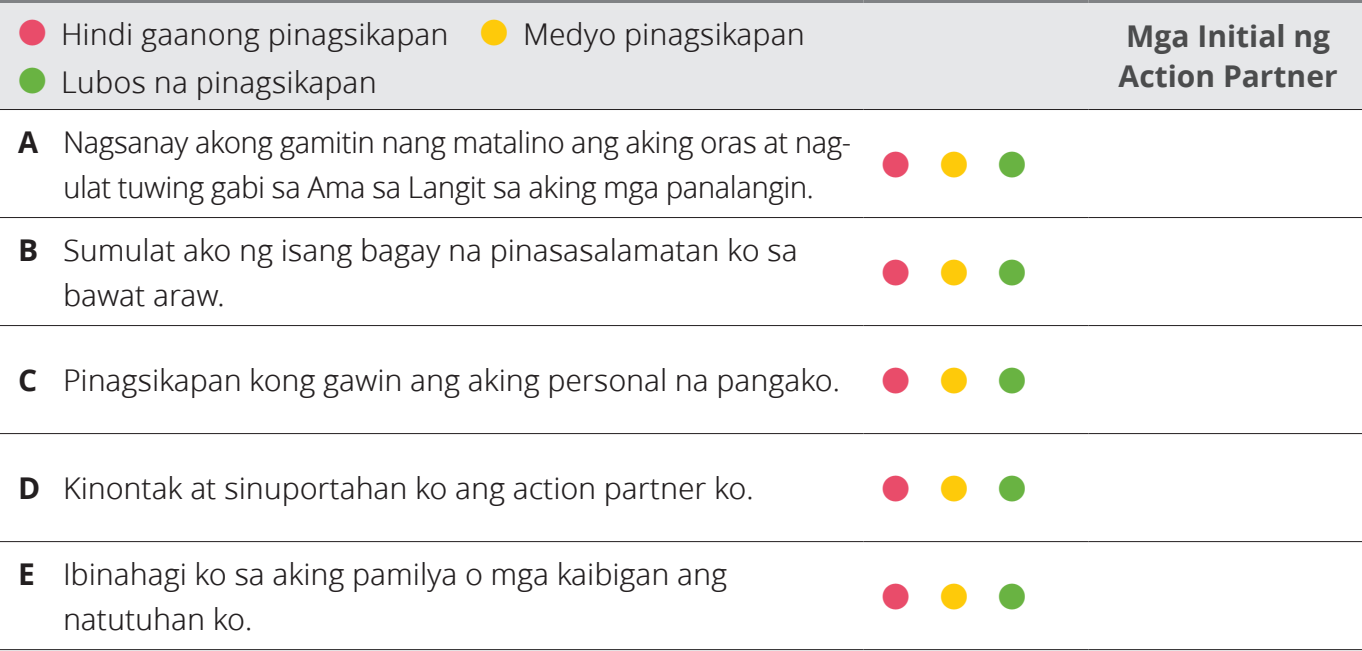
<style>
.page{position:relative;width:1362px;height:651px;background:#fff}
.page>*{position:absolute;margin:0;border:0;box-sizing:border-box;transform-origin:0 0}
.t1{font:36px "Ding P Ilds Dpi";color:#e94c6a}
.t2{font:30px/45px "Zoramlds Lat";letter-spacing:-.005em;color:#231f20}
.t3{font:700 30px/39px "Zoramlds Lat";color:#4b4c4d}
.s1{font-family:"Ding P Ilds Dpi";font-size:36px;color:#e94c6a}
.s2{font-family:"Ding P Ilds Dpi";font-size:36px;color:#feca0a}
.s3{font-family:"Ding P Ilds Dpi";font-size:36px;color:#69b342}
.s4{font-weight:700}
.s5{color:#feca0a}
.s6{color:#69b342}
</style>
<div class="page">
<div style="left:0;top:3px;width:1362px;height:106px;background:#e6e7e9"></div>
<hr style="left:0;top:0;width:863px;height:3px;background:#808285">
<hr style="left:863px;top:0;width:225px;height:3px;background:#808285">
<hr style="left:1088px;top:0;width:274px;height:3px;background:#808285">
<hr style="left:0;top:649px;width:863px;height:1px;background:#231f20">
<hr style="left:863px;top:649px;width:225px;height:1px;background:#231f20">
<hr style="left:1088px;top:649px;width:274px;height:1px;background:#231f20">
<hr style="left:0;top:217px;width:863px;height:1px;background:#231f20">
<hr style="left:863px;top:217px;width:225px;height:1px;background:#231f20">
<hr style="left:1088px;top:217px;width:274px;height:1px;background:#231f20">
<hr style="left:0;top:325px;width:863px;height:1px;background:#231f20">
<hr style="left:863px;top:325px;width:225px;height:1px;background:#231f20">
<hr style="left:1088px;top:325px;width:274px;height:1px;background:#231f20">
<hr style="left:0;top:433px;width:863px;height:1px;background:#231f20">
<hr style="left:863px;top:433px;width:225px;height:1px;background:#231f20">
<hr style="left:1088px;top:433px;width:274px;height:1px;background:#231f20">
<hr style="left:0;top:541px;width:863px;height:1px;background:#231f20">
<hr style="left:863px;top:541px;width:225px;height:1px;background:#231f20">
<hr style="left:1088px;top:541px;width:274px;height:1px;background:#231f20">
<hr style="left:0;top:109px;width:863px;height:1px;background:#231f20">
<hr style="left:863px;top:109px;width:225px;height:1px;background:#231f20">
<hr style="left:1088px;top:109px;width:274px;height:1px;background:#231f20">
<p class="t2" style="left:18px;top:12px;width:788px"><span class="s1">●</span> Hindi gaanong pinagsikapan <span class="s2">●</span> Medyo pinagsikapan</p>
<p class="t2" style="left:18px;top:60px;width:360px"><span class="s3">●</span> Lubos na pinagsikapan</p>
<p class="t2" style="left:18px;top:120px;width:835px;text-align:center"><span class="s4">A</span> Nagsanay akong gamitin nang matalino ang aking oras at nag&shy;ulat tuwing gabi sa Ama sa Langit sa aking mga panalangin.</p>
<p class="t2" style="left:63px;top:228px;width:736px;text-indent:-45px"><span class="s4">B</span> Sumulat ako ng isang bagay na pinasasalamatan ko sa bawat araw.</p>
<p class="t1" style="left:881px;top:141px;width:146px">●<span class="s5">●</span><span class="s6">●</span></p>
<p class="t1" style="left:881px;top:249px;width:146px">●<span class="s5">●</span><span class="s6">●</span></p>
<p class="t2" style="left:18px;top:358px;width:1010px"><span class="s4">C</span> Pinagsikapan kong gawin ang aking personal na pangako. <span class="s1">●</span> <span class="s2">●</span> <span class="s3">●</span></p>
<p class="t2" style="left:18px;top:466px;width:737px"><span class="s4">D</span> Kinontak at sinuportahan ko ang action partner ko.</p>
<p class="t1" style="left:881px;top:465px;width:146px">●<span class="s5">●</span><span class="s6">●</span></p>
<p class="t2" style="left:63px;top:552px;width:666px;text-indent:-45px"><span class="s4">E</span> Ibinahagi ko sa aking pamilya o mga kaibigan ang natutuhan ko.</p>
<p class="t1" style="left:881px;top:573px;width:146px">●<span class="s5">●</span><span class="s6">●</span></p>
<p class="t3" style="left:1118px;top:18px;width:221px">Mga Initial ng<br>Action Partner</p>
</div>
